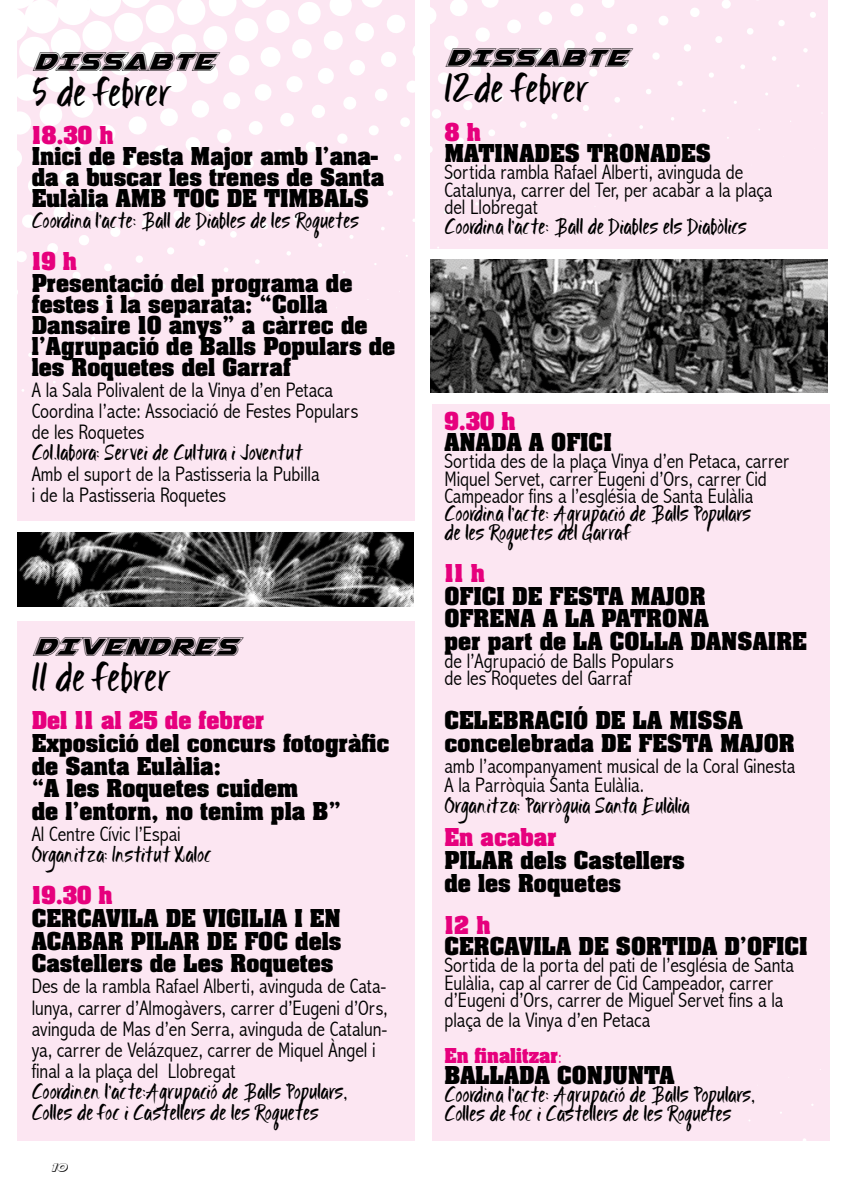
<style>
.page{position:relative;width:844px;height:1191px;background:#fff}
.page>*{position:absolute;margin:0;border:0;box-sizing:border-box;transform-origin:0 0}
.t1{font:300 35px "Ignitethe";color:#000}
.t2{font:35px "Airstrike Academy";color:#000}
.t3{font:300 condensed 21px/21px "Abadi";color:#000}
.t4{font:700 21px/22.8px "Aachen Std";color:#000}
.t5{font:700 21px "Aachen Std";color:#e6007d}
.t6{font:300 19.25px/19.2px "Ignitethe";color:#000}
.t7{font:700 17.5px "Aachen Std";color:#e6007d}
.t8{font:14px "Airstrike Bold 3 D";color:#000}
.s1{font-family:"Abadi";font-weight:300;font-stretch:condensed}
</style>
<div class="page">
<div style="left:432px;top:404px;width:396px;height:737px;background:#fce6f2"></div>
<div style="left:17px;top:621px;width:397px;height:520px;background:#fce6f2"></div>
<svg style="left:748px;top:723px;width:82px;height:418px"></svg>
<div style="left:17px;top:0;width:397px;height:521px;background:#fce6f2"></div>
<svg style="left:17px;top:0;width:813px;height:453px"></svg>
<img style="left:17px;top:533px;width:396px;height:74px">
<h1 class="t2" style="left:32px;top:46px;width:182px">DISSABTE</h1>
<h1 class="t1" style="left:32px;top:73px;width:140px">5 de febrer</h1>
<p class="t5" style="left:32px;top:120px;width:83px">18.30 h</p>
<p class="t4" style="left:32px;top:146px;width:354px;line-height:21px">Inici de Festa Major amb l’ana&shy;da a buscar les trenes de Santa<br>Eulàlia AMB TOC DE TIMBALS</p>
<p class="t6" style="left:32px;top:212px;width:329px">Coordina l’acte: Ball de Diables de les Roquetes</p>
<p class="t5" style="left:32px;top:246px;width:47px">19 h</p>
<p class="t4" style="left:32px;top:272px;width:365px;line-height:21px">Presentació del programa de festes i la separata: “Colla<br>Dansaire 10 anys” a càrrec de l’Agrupació de Balls Populars de les Roquetes del Garraf</p>
<p class="t3" style="left:32px;top:379px;width:328px">A la Sala Polivalent de la Vinya d’en Petaca<br>Coordina l’acte: Associació de Festes Populars de les Roquetes</p>
<p class="t6" style="left:32px;top:443px;width:272px">Col.labora: Servei de Cultura i Joventut</p>
<p class="t3" style="left:32px;top:463px;width:289px">Amb el suport de la Pastisseria la Pubilla i de la Pastisseria Roquetes</p>
<h1 class="t2" style="left:32px;top:630px;width:205px">DIVENDRES</h1>
<h1 class="t1" style="left:32px;top:658px;width:139px">11 de febrer</h1>
<p class="t5" style="left:32px;top:705px;width:234px">Del 11 al 25 de febrer</p>
<p class="t4" style="left:32px;top:732px;width:359px">Exposició del concurs fotogràfic de Santa Eulàlia:<br>“A les Roquetes cuidem<br>de l’entorn, no tenim pla B”</p>
<p class="t3" style="left:32px;top:823px;width:150px">Al Centre Cívic l’Espai</p>
<p class="t6" style="left:32px;top:846px;width:181px">Organitza: Institut Xaloc</p>
<p class="t5" style="left:32px;top:880px;width:83px">19.30 h</p>
<p class="t4" style="left:32px;top:907px;width:311px;text-align:justify">CERCAVILA DE VIGILIA I EN ACABAR PILAR DE FOC dels Castellers de Les Roquetes</p>
<p class="t3" style="left:32px;top:976px;width:357px">Des de la rambla Rafael Alberti, avinguda de Cata&shy;lunya, carrer d’Almogàvers, carrer d’Eugeni d’Ors, avinguda de Mas d’en Serra, avinguda de Catalun&shy;ya, carrer de Velázquez, carrer de Miquel Àngel i final a la plaça del Llobregat</p>
<p class="t6" style="left:32px;top:1081px;width:316px;line-height:21px">Coordinen l’acte:Agrupació de Balls Populars,<br>Colles de foc i Castellers de les Roquetes</p>
<p class="t8" style="left:50px;top:1160px;width:17px">10</p>
<h1 class="t2" style="left:444px;top:42px;width:182px">DISSABTE</h1>
<h1 class="t1" style="left:444px;top:70px;width:145px">12de febrer</h1>
<p class="t5" style="left:444px;top:117px;width:38px">8 h</p>
<p class="t4" style="left:444px;top:142px;width:268px">MATINADES TRONADES</p>
<p class="t3" style="left:444px;top:163px;width:329px;line-height:17.5px">Sortida rambla Rafael Alberti, avinguda de<br>Catalunya, carrer del Ter, per acabar a la plaça del Llobregat</p>
<p class="t6" style="left:444px;top:217px;width:304px">Coordina l’acte: Ball de Diables els Diabòlics</p>
<p class="t5" style="left:444px;top:405px;width:73px">9.30 h</p>
<p class="t4" style="left:444px;top:431px;width:169px">ANADA A OFICI</p>
<p class="t3" style="left:444px;top:452px;width:346px;line-height:17.5px">Sortida des de la plaça Vinya d’en Petaca, carrer<br>Miquel Servet, carrer Eugeni d’Ors, carrer Cid<br>Campeador fins a l’església de Santa Eulàlia</p>
<p class="t6" style="left:444px;top:504px;width:308px">Coordina l’acte: Agrupació de Balls Populars de les Roquetes del Garraf</p>
<p class="t5" style="left:444px;top:558px;width:42px">11 h</p>
<p class="t4" style="left:444px;top:585px;width:364px">OFICI DE FESTA MAJOR<br>OFRENA A LA PATRONA<br>per part de LA COLLA DANSAIRE</p>
<p class="t3" style="left:444px;top:652px;width:231px;line-height:17.5px">de l’Agrupació de Balls Populars de les Roquetes del Garraf</p>
<p class="t4" style="left:444px;top:709px;width:352px">CELEBRACIÓ DE LA MISSA concelebrada DE FESTA MAJOR</p>
<p class="t3" style="left:444px;top:756px;width:352px;line-height:19.2px">amb l’acompanyament musical de la Coral Ginesta<br>A la Parròquia Santa Eulàlia.</p>
<p class="t6" style="left:444px;top:796px;width:247px">Organitza: Parròquia Santa Eulàlia</p>
<p class="t5" style="left:444px;top:822px;width:114px">En acabar</p>
<p class="t4" style="left:444px;top:849px;width:242px">PILAR dels Castellers de les Roquetes</p>
<p class="t5" style="left:444px;top:909px;width:48px">12 h</p>
<p class="t4" style="left:444px;top:935px;width:364px">CERCAVILA DE SORTIDA D’OFICI</p>
<p class="t3" style="left:444px;top:956px;width:351px;line-height:18px">Sortida de la porta del pati de l’església de Santa Eulàlia, cap al carrer de Cid Campeador, carrer d’Eugeni d’Ors, carrer de Miguel Servet fins a la plaça de la Vinya d’en Petaca</p>
<p class="t7" style="left:444px;top:1043px;width:119px">En finalitzar<span class="s1">:</span></p>
<p class="t4" style="left:444px;top:1064px;width:232px">BALLADA CONJUNTA</p>
<p class="t6" style="left:444px;top:1085px;width:311px">Coordina l’acte: Agrupació de Balls Populars,<br>Colles de foc i Castellers de les Roquetes</p>
</div>
